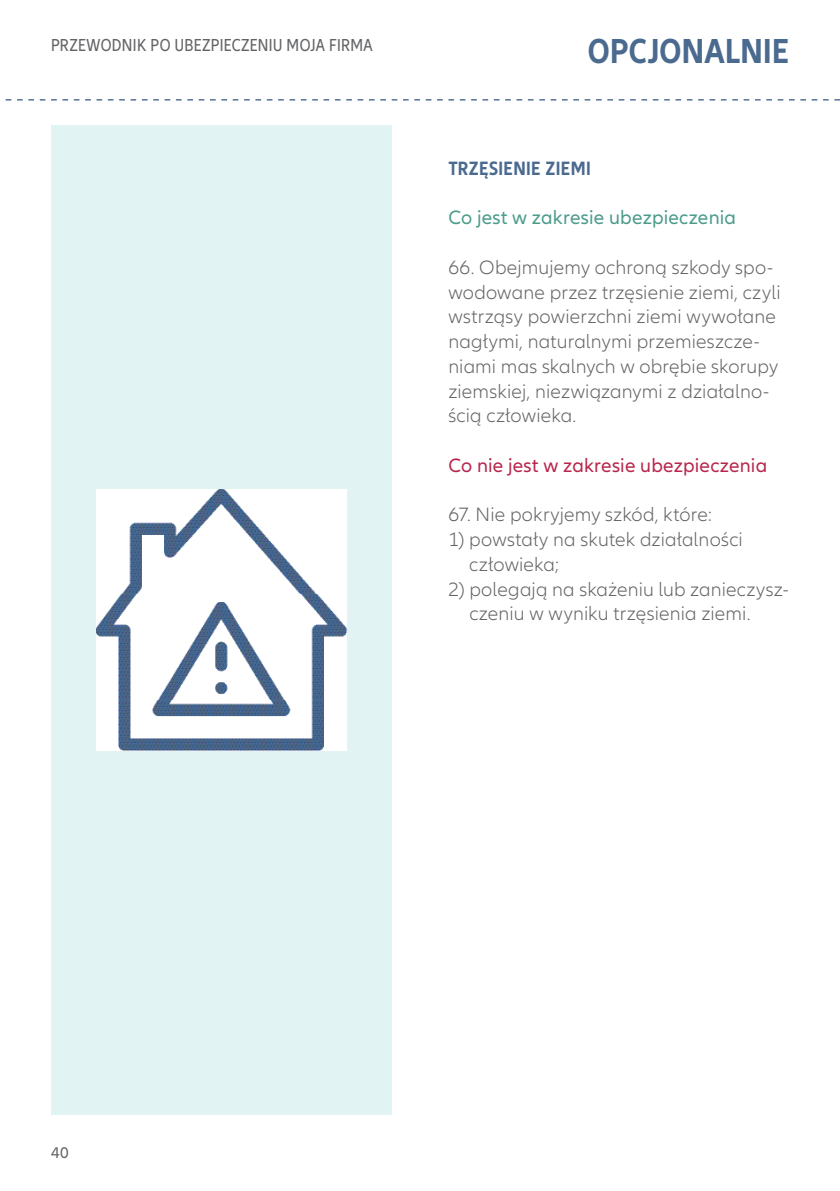
<style>
.page{position:relative;width:840px;height:1191px;background:#fff}
.page>*{position:absolute;margin:0;border:0;box-sizing:border-box;transform-origin:0 0}
.t1{font:700 condensed 36px "Allianz Neo";letter-spacing:.01em;color:#4b6a8f}
.t2{font:300 20px/24.8px "Allianz Neo";letter-spacing:.01em;color:#636466}
.t3{font:20px "Allianz Neo";letter-spacing:.01em;color:#b7274c}
.t4{font:20px "Allianz Neo";letter-spacing:.01em;color:#4c9c8b}
.t5{font:700 condensed 20px "Allianz Neo";letter-spacing:.02em;color:#4b6a8f}
.t6{font:condensed 18px "Allianz Neo";letter-spacing:.02em;color:#636466}
.t7{font:16px "Allianz Neo";color:#636466}
</style>
<div class="page">
<div style="left:51px;top:125px;width:340px;height:990px;background:#e2f3f3"></div>
<svg style="left:5px;top:99px;width:834px;height:2px"></svg>
<img style="left:96px;top:490px;width:250px;height:260px">
<p class="t6" style="left:51px;top:35px;width:323px">PRZEWODNIK PO UBEZPIECZENIU MOJA FIRMA</p>
<h1 class="t1" style="left:587px;top:30px;width:202px">OPCJONALNIE</h1>
<p class="t5" style="left:448px;top:156px;width:144px">TRZĘSIENIE ZIEMI</p>
<p class="t4" style="left:448px;top:206px;width:289px">Co jest w zakresie ubezpieczenia</p>
<p class="t2" style="left:448px;top:255px;width:333px">66. Obejmujemy ochroną szkody spo&shy;wodowane przez trzęsienie ziemi, czyli wstrząsy powierzchni ziemi wywołane nagłymi, naturalnymi przemieszcze&shy;niami mas skalnych w obrębie skorupy ziemskiej, niezwiązanymi z działalno&shy;ścią człowieka.</p>
<p class="t3" style="left:448px;top:454px;width:320px">Co nie jest w zakresie ubezpieczenia</p>
<p class="t2" style="left:448px;top:503px;width:265px">67. Nie pokryjemy szkód, które:</p>
<p class="t2" style="left:469px;top:527px;width:275px;text-indent:-21px">1) powstały na skutek działalności człowieka;</p>
<p class="t2" style="left:469px;top:577px;width:321px;text-indent:-21px">2) polegają na skażeniu lub zanieczysz&shy;czeniu w wyniku trzęsienia ziemi.</p>
<p class="t7" style="left:51px;top:1143px;width:19px">40</p>
</div>
